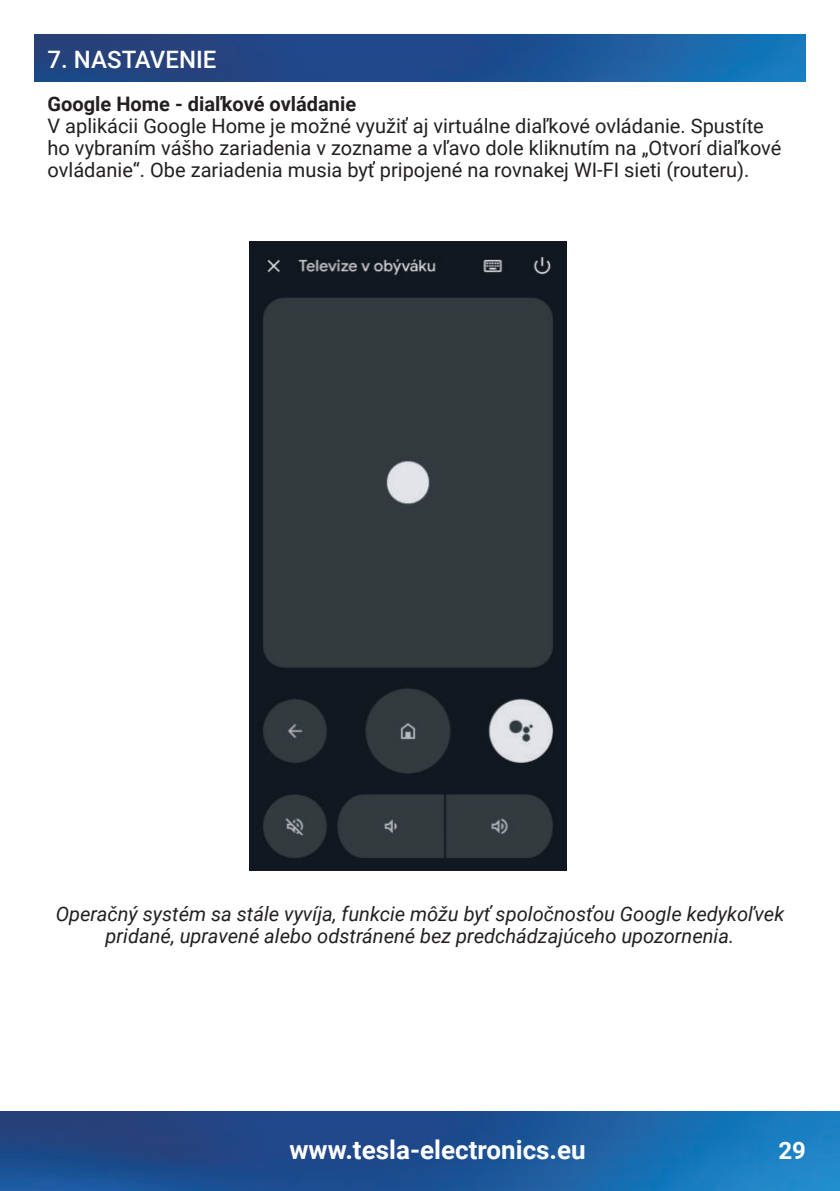
<style>
.page{position:relative;width:840px;height:1191px;background:#fff}
.page>*{position:absolute;margin:0;border:0;box-sizing:border-box;transform-origin:0 0}
.t1{font:700 26px "Roboto";color:#fff}
.t2{font:500 24px "Roboto";color:#fff}
.t3{font:700 24px "Roboto";color:#fff}
.t4{font:20px/22px "Roboto";color:#231f20}
.t5{font:italic 20px/22px "Roboto";color:#231f20;text-align:center}
.t6{font:700 20px "Roboto";color:#231f20}
</style>
<div class="page">
<img style="left:0;top:1111px;width:839px;height:80px">
<img style="left:34px;top:34px;width:771px;height:47px">
<img style="left:249px;top:241px;width:317px;height:629px">
<p class="t2" style="left:48px;top:43px;width:170px">7. NASTAVENIE</p>
<p class="t6" style="left:48px;top:90px;width:310px">Google Home - diaľkové ovládanie</p>
<p class="t4" style="left:48px;top:115px;width:735px">V aplikácii Google Home je možné využiť aj virtuálne diaľkové ovládanie. Spustíte ho vybraním vášho zariadenia v zozname a vľavo dole kliknutím na „Otvorí diaľkové ovládanie“. Obe zariadenia musia byť pripojené na rovnakej WI-FI sieti (routeru).</p>
<p class="t5" style="left:56px;top:902px;width:729px">Operačný systém sa stále vyvíja, funkcie môžu byť spoločnosťou Google kedykoľvek pridané, upravené alebo odstránené bez predchádzajúceho upozornenia.</p>
<h1 class="t1" style="left:289px;top:1135px;width:298px">www.tesla-electronics.eu</h1>
<p class="t3" style="left:778px;top:1136px;width:29px">29</p>
</div>
